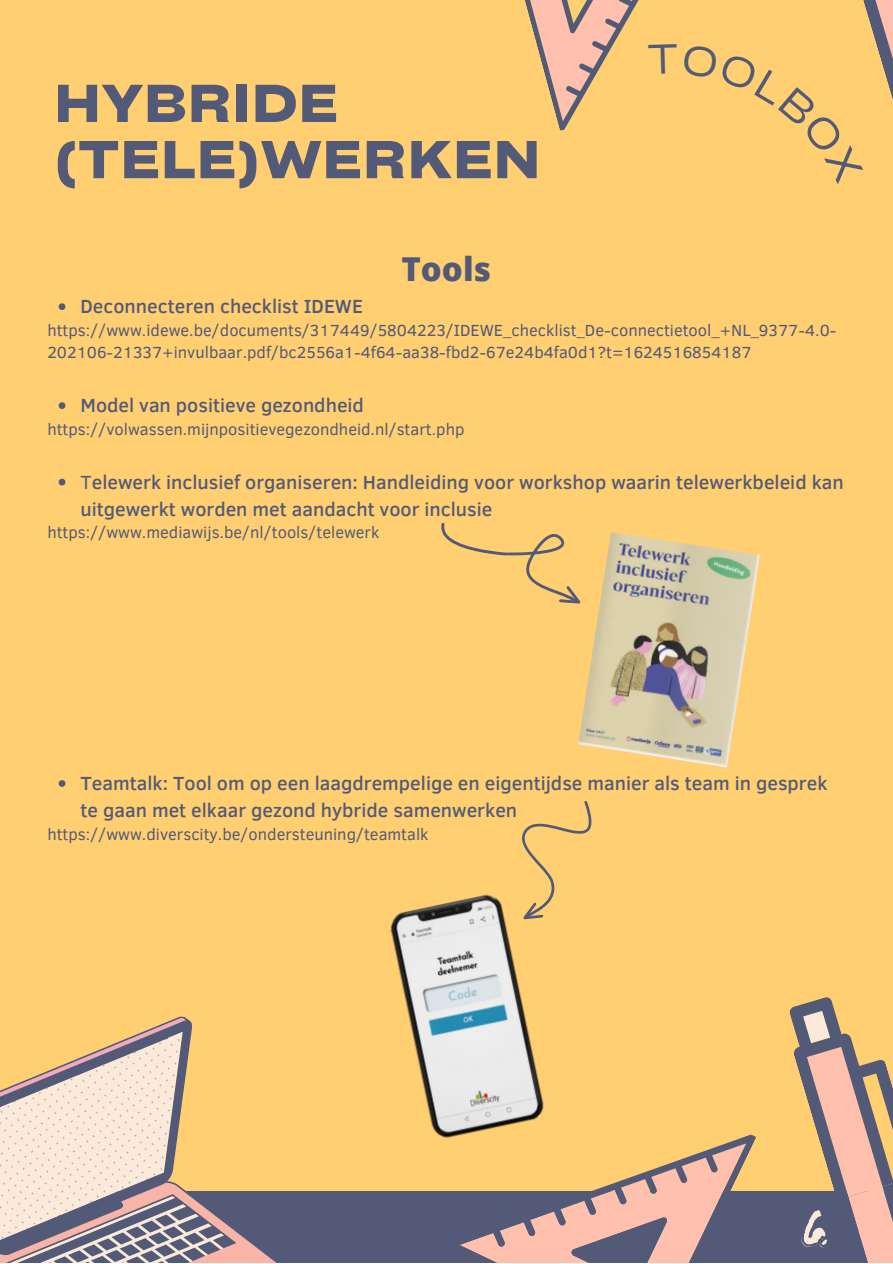
<style>
.page{position:relative;width:893px;height:1264px;background:#fff}
.page>*{position:absolute;margin:0;border:0;box-sizing:border-box;transform-origin:0 0}
.t1{font:700 expanded 51px/56.2px "Cy Grotesk";letter-spacing:.04em;color:#525a78}
.t2{font:49.35px "Permanent Marker";color:#fbe9d9}
.t3{font:800 33px "Open Sans";color:#525a78}
.t4{font:500 19.5px/27px "Clear Sans";color:#525a78}
.t5{font:16.5px/22.5px "Clear Sans";color:#525a78}
.s1{font-weight:400}
</style>
<div class="page">
<div style="left:0;top:0;width:892px;height:1262px;background:#ffcf71"></div>
<svg style="left:59px;top:303px;width:6px;height:7px"></svg>
<svg style="left:59px;top:402px;width:6px;height:7px"></svg>
<svg style="left:59px;top:478px;width:6px;height:7px"></svg>
<svg style="left:59px;top:780px;width:6px;height:6px"></svg>
<img style="left:578px;top:532px;width:181px;height:235px">
<svg style="left:441px;top:523px;width:140px;height:81px"></svg>
<img style="left:390px;top:896px;width:140px;height:242px">
<svg style="left:480px;top:801px;width:112px;height:126px"></svg>
<div style="left:0;top:1191px;width:892px;height:71px;background:#525a78"></div>
<svg style="left:446px;top:1036px;width:310px;height:226px"></svg>
<svg style="left:0;top:1016px;width:275px;height:246px"></svg>
<svg style="left:789px;top:997px;width:103px;height:265px"></svg>
<svg style="left:525px;top:0;width:367px;height:131px"></svg>
<h1 class="t1" style="left:55px;top:73px;width:486px">HYBRIDE (TELE)WERKEN</h1>
<p class="t4" style="left:80px;top:292px;width:284px">Deconnecteren checklist IDEWE</p>
<h3 class="t3" style="left:401px;top:245px;width:91px">Tools</h3>
<p class="t5" style="left:47px;top:318px;width:790px">https://www.idewe.be/documents/317449/5804223/IDEWE_checklist_De-connectietool_+NL_9377-4.0-<br>202106-21337+invulbaar.pdf/bc2556a1-4f64-aa38-fbd2-67e24b4fa0d1?t=1624516854187</p>
<p class="t4" style="left:80px;top:391px;width:285px">Model van positieve gezondheid</p>
<p class="t5" style="left:47px;top:417px;width:418px">https://volwassen.mijnpositievegezondheid.nl/start.php</p>
<p class="t4" style="left:80px;top:467px;width:764px"><span class="s1">T</span>elewerk inclusief organiseren: Handleiding voor workshop waarin telewerkbeleid kan uitgewerkt worden met aandacht voor inclusie</p>
<p class="t5" style="left:47px;top:520px;width:333px">https://www.mediawijs.be/nl/tools/telewerk</p>
<p class="t4" style="left:80px;top:769px;width:748px">Teamtalk: Tool om op een laagdrempelige en eigentijdse manier als team in gesprek te gaan met elkaar gezond hybride samenwerken</p>
<p class="t5" style="left:47px;top:821px;width:383px">https://www.diverscity.be/ondersteuning/teamtalk</p>
<h2 class="t2" style="left:802px;top:1191px;width:30px">6.</h2>
</div>
